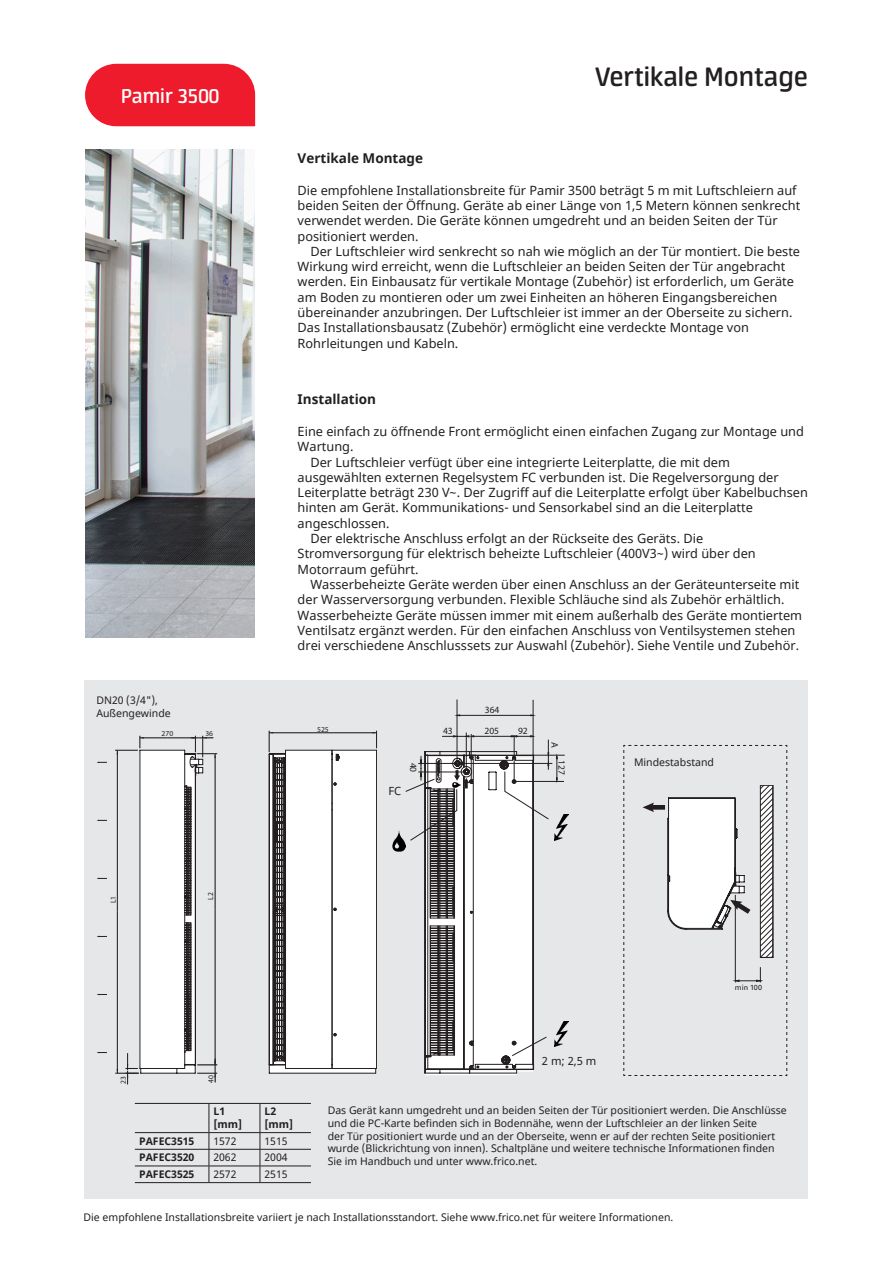
<style>
.page{position:relative;width:893px;height:1263px;background:#fff}
.page>*{position:absolute;margin:0;border:0;box-sizing:border-box;transform-origin:0 0}
.huvudh{font:600 30px "Neuron";color:#231f20}
.t1{font:600 22.5px "Neuron";color:#fff}
.t2{font:700 13.5px "Noto Sans";color:#231f20}
.brd2{font:12.75px/15.3px "Noto Sans";color:#231f20}
.brd{font:12.75px/15.3px "Noto Sans";color:#231f20}
.bildfot{font:11.25px "Noto Sans";color:#231f20}
.bildfot-2{font:10.5px/12.6px "Noto Sans";color:#231f20}
.tabhuvud{font:700 10.5px/13.5px "Noto Sans";color:#231f20}
.tabtxt{font:10.5px "Noto Sans";color:#231f20}
.t3{font:9.6px "Univers";color:#231f20}
.t4{font:7.5px "Univers";color:#231f20}
.t5{font:7.35px "Univers";color:#231f20}
</style>
<div class="page">
<img style="left:85px;top:149px;width:170px;height:489px">
<div style="left:85px;top:680px;width:723px;height:519px;background:#e6e7e9"></div>
<hr style="left:323px;top:732px;width:54px;height:1px;background:#231f20">
<svg style="left:372px;top:731px;width:5px;height:17px"></svg>
<svg style="left:217px;top:750px;width:160px;height:323px"></svg>
<svg style="left:269px;top:731px;width:71px;height:335px;background:#d2d2d2"></svg>
<svg style="left:115px;top:736px;width:102px;height:348px"></svg>
<svg style="left:96px;top:819px;width:11px;height:2px"></svg>
<svg style="left:96px;top:761px;width:11px;height:2px"></svg>
<hr style="left:457px;top:700px;width:1px;height:61px;background:#231f20">
<hr style="left:466px;top:733px;width:1px;height:38px;background:#231f20">
<hr style="left:533px;top:700px;width:1px;height:55px;background:#231f20">
<hr style="left:456px;top:715px;width:75px;height:1px;background:#231f20">
<svg style="left:405px;top:735px;width:164px;height:340px"></svg>
<div style="left:399px;top:975px;width:23px;height:107px;background:#e6e7e9"></div>
<svg style="left:623px;top:745px;width:164px;height:331px"></svg>
<div style="left:85px;top:64px;width:170px;height:62px;background:#ee1b2c"></div>
<img style="left:555px;top:815px;width:13px;height:25px">
<img style="left:555px;top:1021px;width:13px;height:25px">
<img style="left:392px;top:829px;width:14px;height:23px">
<svg style="left:209px;top:1104px;width:1px;height:78px"></svg>
<svg style="left:260px;top:1104px;width:1px;height:78px"></svg>
<hr style="left:135px;top:1103px;width:74px;height:1px;background:#231f20">
<hr style="left:209px;top:1103px;width:51px;height:1px;background:#231f20">
<hr style="left:260px;top:1103px;width:51px;height:1px;background:#231f20">
<hr style="left:135px;top:1149px;width:74px;height:1px;background:#231f20">
<hr style="left:209px;top:1149px;width:51px;height:1px;background:#231f20">
<hr style="left:260px;top:1149px;width:51px;height:1px;background:#231f20">
<hr style="left:135px;top:1166px;width:74px;height:1px;background:#231f20">
<hr style="left:209px;top:1166px;width:51px;height:1px;background:#231f20">
<hr style="left:260px;top:1166px;width:51px;height:1px;background:#231f20">
<hr style="left:135px;top:1182px;width:74px;height:1px;background:#231f20">
<hr style="left:209px;top:1182px;width:51px;height:1px;background:#231f20">
<hr style="left:260px;top:1182px;width:51px;height:1px;background:#231f20">
<hr style="left:135px;top:1132px;width:74px;height:1px;background:#231f20">
<hr style="left:209px;top:1132px;width:51px;height:1px;background:#231f20">
<hr style="left:260px;top:1132px;width:51px;height:1px;background:#231f20">
<h2 class="t1" style="left:121px;top:83px;width:100px">Pamir 3500</h2>
<p class="bildfot-2" style="left:96px;top:695px;width:76px">DN20 (3/4"),<br>Außengewinde</p>
<p class="t4" style="left:162px;top:729px;width:13px">270</p>
<p class="t4" style="left:205px;top:729px;width:9px">36</p>
<p class="t4" style="left:109px;top:903px;width:9px;rotate:-90deg">L1</p>
<p class="t4" style="left:206px;top:900px;width:9px;rotate:-90deg">L2</p>
<p class="t4" style="left:119px;top:1084px;width:9px;rotate:-90deg">23</p>
<p class="t4" style="left:206px;top:1083px;width:9px;rotate:-90deg">40</p>
<p class="huvudh" style="left:595px;top:60px;width:214px">Vertikale Montage</p>
<p class="t2" style="left:298px;top:149px;width:127px">Vertikale Montage</p>
<p class="brd" style="left:298px;top:183px;width:504px">Die empfohlene Installationsbreite für Pamir 3500 beträgt 5 m mit Luftschleiern auf beiden Seiten der Öffnung. Geräte ab einer Länge von 1,5 Metern können senkrecht verwendet werden. Die Geräte können umgedreht und an beiden Seiten der Tür positioniert werden.</p>
<p class="brd2" style="left:298px;top:244px;width:504px;text-indent:13px">Der Luftschleier wird senkrecht so nah wie möglich an der Tür montiert. Die beste Wirkung wird erreicht, wenn die Luftschleier an beiden Seiten der Tür angebracht werden. Ein Einbausatz für vertikale Montage (Zubehör) ist erforderlich, um Geräte am Boden zu montieren oder um zwei Einheiten an höheren Eingangsbereichen übereinander anzubringen. Der Luftschleier ist immer an der Oberseite zu sichern.<br>Das Installationsbausatz (Zubehör) ermöglicht eine verdeckte Montage von Rohrleitungen und Kabeln.</p>
<p class="t2" style="left:298px;top:390px;width:80px">Installation</p>
<p class="brd" style="left:298px;top:424px;width:508px">Eine einfach zu öffnende Front ermöglicht einen einfachen Zugang zur Montage und<br>Wartung.</p>
<p class="brd2" style="left:298px;top:455px;width:512px;text-indent:13px">Der Luftschleier verfügt über eine integrierte Leiterplatte, die mit dem ausgewählten externen Regelsystem FC verbunden ist. Die Regelversorgung der Leiterplatte beträgt 230 V~. Der Zugriff auf die Leiterplatte erfolgt über Kabelbuchsen hinten am Gerät. Kommunikations- und Sensorkabel sind an die Leiterplatte angeschlossen.</p>
<p class="brd2" style="left:298px;top:531px;width:460px;text-indent:13px">Der elektrische Anschluss erfolgt an der Rückseite des Geräts. Die<br>Stromversorgung für elektrisch beheizte Luftschleier (400V3~) wird über den<br>Motorraum geführt.</p>
<p class="brd2" style="left:298px;top:577px;width:506px;text-indent:13px">Wasserbeheizte Geräte werden über einen Anschluss an der Geräteunterseite mit der Wasserversorgung verbunden. Flexible Schläuche sind als Zubehör erhältlich.<br>Wasserbeheizte Geräte müssen immer mit einem außerhalb des Geräte montiertem Ventilsatz ergänzt werden. Für den einfachen Anschluss von Ventilsystemen stehen drei verschiedene Anschlusssets zur Auswahl (Zubehör). Siehe Ventile und Zubehör.</p>
<p class="t4" style="left:317px;top:725px;width:13px">525</p>
<p class="bildfot" style="left:388px;top:783px;width:14px">FC</p>
<p class="t3" style="left:443px;top:724px;width:11px">43</p>
<p class="t3" style="left:485px;top:704px;width:16px">364</p>
<p class="t3" style="left:484px;top:725px;width:16px">205</p>
<p class="t3" style="left:518px;top:725px;width:11px">92</p>
<p class="t3" style="left:561px;top:742px;width:7px;rotate:90deg">A</p>
<p class="t3" style="left:419px;top:762px;width:11px;rotate:90deg">40</p>
<p class="t3" style="left:568px;top:760px;width:16px;rotate:90deg">127</p>
<p class="bildfot-2" style="left:634px;top:756px;width:81px">Mindestabstand</p>
<p class="bildfot" style="left:542px;top:1053px;width:56px">2 m; 2,5 m</p>
<p class="t5" style="left:735px;top:983px;width:29px">min 100</p>
<p class="tabhuvud" style="left:213px;top:1104px;width:30px">L1 [mm]</p>
<p class="tabhuvud" style="left:264px;top:1104px;width:30px">L2 [mm]</p>
<p class="tabhuvud" style="left:139px;top:1134px;width:57px">PAFEC3515</p>
<p class="tabtxt" style="left:213px;top:1133px;width:25px">1572</p>
<p class="tabtxt" style="left:264px;top:1133px;width:25px">1515</p>
<p class="tabhuvud" style="left:139px;top:1151px;width:57px">PAFEC3520</p>
<p class="tabtxt" style="left:213px;top:1150px;width:25px">2062</p>
<p class="tabtxt" style="left:264px;top:1150px;width:25px">2004</p>
<p class="tabhuvud" style="left:139px;top:1167px;width:57px">PAFEC3525</p>
<p class="tabtxt" style="left:213px;top:1167px;width:25px">2572</p>
<p class="tabtxt" style="left:264px;top:1167px;width:25px">2515</p>
<p class="bildfot-2" style="left:328px;top:1105px;width:461px">Das Gerät kann umgedreht und an beiden Seiten der Tür positioniert werden. Die Anschlüsse und die PC-Karte befinden sich in Bodennähe, wenn der Luftschleier an der linken Seite<br>der Tür positioniert wurde und an der Oberseite, wenn er auf der rechten Seite positioniert wurde (Blickrichtung von innen). Schaltpläne und weitere technische Informationen finden Sie im Handbuch und unter www.frico.net.</p>
<p class="t3" style="left:634px;top:1108px;width:16px">270</p>
<p class="t3" style="left:677px;top:1108px;width:11px">36</p>
<p class="bildfot-2" style="left:84px;top:1212px;width:591px">Die empfohlene Installationsbreite variiert je nach Installationsstandort. Siehe www.frico.net für weitere Informationen.</p>
</div>
